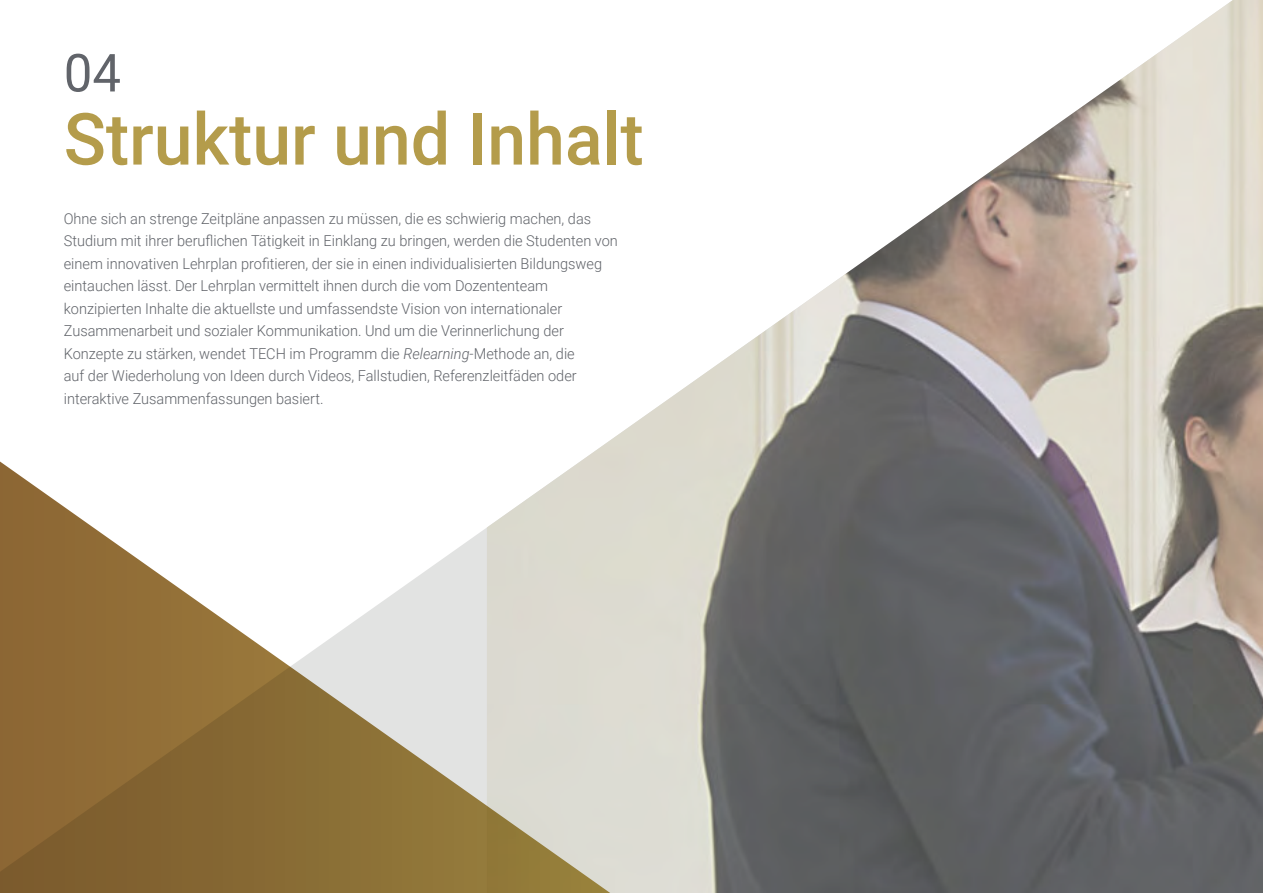
<style>
.page{position:relative;width:1263px;height:893px;background:#fff}
.page>*{position:absolute;margin:0;border:0;box-sizing:border-box;transform-origin:0 0}
.t1{font:500 72px "Roboto";color:#b49c4b}
.t2{font:52.5px "Roboto";color:#61646a}
.t3{font:300 15px/22.5px "Roboto";color:#61646a}
.s1{font-style:italic}
</style>
<div class="page">
<img style="left:602px;top:0;width:661px;height:893px">
<svg style="left:0;top:446px;width:640px;height:447px"></svg>
<h2 class="t2" style="left:64px;top:36px;width:59px">04</h2>
<h1 class="t1" style="left:64px;top:89px;width:581px">Struktur und Inhalt</h1>
<p class="t3" style="left:64px;top:207px;width:556px">Ohne sich an strenge Zeitpläne anpassen zu müssen, die es schwierig machen, das Studium mit ihrer beruflichen Tätigkeit in Einklang zu bringen, werden die Studenten von einem innovativen Lehrplan profitieren, der sie in einen individualisierten Bildungsweg eintauchen lässt. Der Lehrplan vermittelt ihnen durch die vom Dozententeam konzipierten Inhalte die aktuellste und umfassendste Vision von internationaler Zusammenarbeit und sozialer Kommunikation. Und um die Verinnerlichung der Konzepte zu stärken, wendet TECH im Programm die <span class="s1">Relearning</span>-Methode an, die<br>auf der Wiederholung von Ideen durch Videos, Fallstudien, Referenzleitfäden oder interaktive Zusammenfassungen basiert.</p>
</div>
